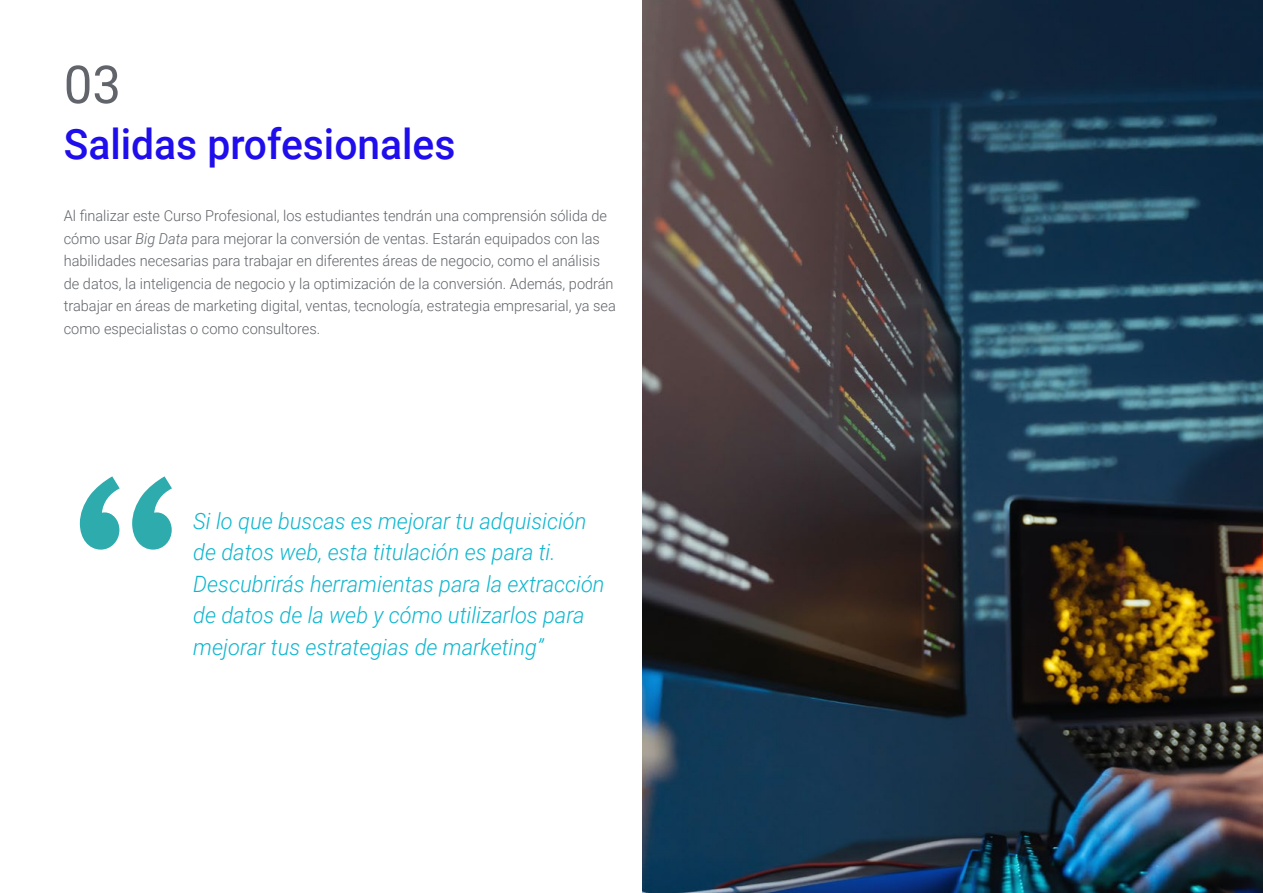
<style>
.page{position:relative;width:1263px;height:893px;background:#fff}
.page>*{position:absolute;margin:0;border:0;box-sizing:border-box;transform-origin:0 0}
.t1{font:52.5px "Roboto";color:#61646a}
.t2{font:500 42px "Roboto";color:#1f0dec}
.t3{font:italic 300 22.5px/31.5px "Roboto";color:#0fb6cf}
.t4{font:300 15px/22.5px "Roboto";color:#61646a}
.s1{font-style:italic}
</style>
<div class="page">
<img style="left:642px;top:0;width:621px;height:893px">
<svg style="left:80px;top:476px;width:92px;height:74px"></svg>
<h1 class="t1" style="left:64px;top:48px;width:59px">03</h1>
<h2 class="t2" style="left:64px;top:115px;width:393px">Salidas profesionales</h2>
<p class="t4" style="left:64px;top:204px;width:554px">Al finalizar este Curso Profesional, los estudiantes tendrán una comprensión sólida de cómo usar <span class="s1">Big Data</span> para mejorar la conversión de ventas. Estarán equipados con las habilidades necesarias para trabajar en diferentes áreas de negocio, como el análisis de datos, la inteligencia de negocio y la optimización de la conversión. Además, podrán trabajar en áreas de marketing digital, ventas, tecnología, estrategia empresarial, ya sea como especialistas o como consultores.</p>
<h3 class="t3" style="left:193px;top:504px;width:413px">Si lo que buscas es mejorar tu adquisición de datos web, esta titulación es para ti.<br>Descubrirás herramientas para la extracción de datos de la web y cómo utilizarlos para mejorar tus estrategias de marketing”</h3>
</div>
